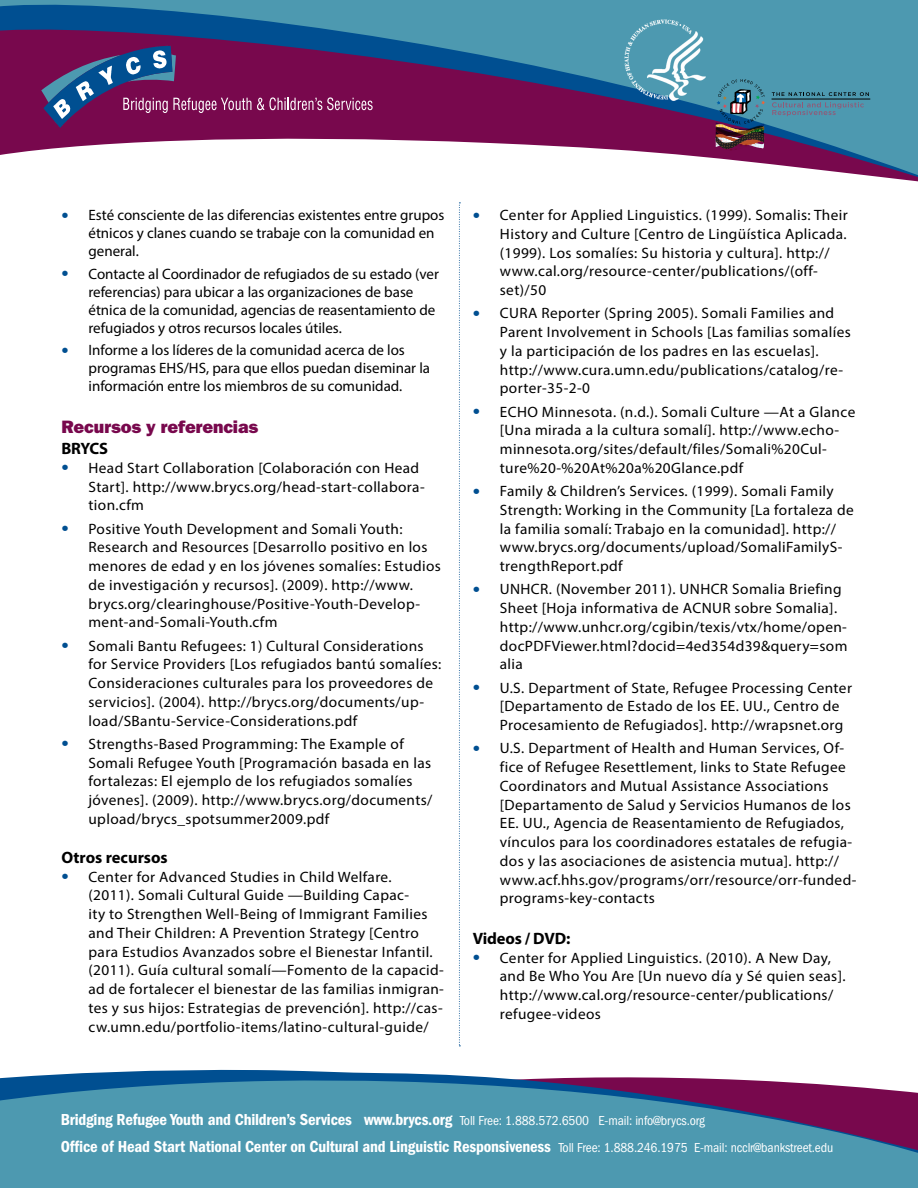
<style>
.page{position:relative;width:918px;height:1188px;background:#fff}
.page>*{position:absolute;margin:0;border:0;box-sizing:border-box;transform-origin:0 0}
.t1{font:18px "ITC Franklin Gothic Std Hvy";letter-spacing:-.01em;color:#fff}
.Para_Header{font:18px "ITC Franklin Gothic Std Hvy";letter-spacing:-.01em;color:#78084d}
.t2{font:16.5px "ITC Franklin Gothic Std Dm Cd";letter-spacing:-.01em;color:#fff}
.Heading_purple_small{font:700 16.5px "Myriad Pro";letter-spacing:-.01em;color:#000}
.t3{font:15px/18.8px "Myriad Pro";letter-spacing:.025em;color:#000}
.t4{font:15px/18px "Myriad Pro";color:#000}
.t5{font:500 15px "ITC Franklin Gothic Std";letter-spacing:.005em;color:#fff}
.s1{font-size:25.5px;color:#004f91}
.s2{font-family:"ITC Franklin Gothic Std";font-stretch:condensed;font-size:13.5px}
</style>
<div class="page">
<svg style="left:0;top:1069px;width:743px;height:11px"></svg>
<svg style="left:0;top:1080px;width:918px;height:108px;background:#4f87a4"></svg>
<svg style="left:459px;top:202px;width:1px;height:845px"></svg>
<svg style="left:0;top:0;width:918px;height:19px;background:#418eab"></svg>
<svg style="left:0;top:19px;width:918px;height:163px"></svg>
<svg style="left:41px;top:46px;width:210px;height:82px;background:#6b2d6a"></svg>
<svg style="left:257px;top:97px;width:116px;height:13px;background:#9c4a7c"></svg>
<svg style="left:772px;top:92px;width:97px;height:4px"></svg>
<hr style="left:772px;top:99px;width:98px;height:1px;background:#000">
<svg style="left:772px;top:102px;width:92px;height:14px"></svg>
<img style="left:716px;top:79px;width:49px;height:71px">
<img style="left:612px;top:12px;width:100px;height:99px;border-radius:50px">
<p class="t4" style="left:89px;top:206px;width:357px;text-indent:-27px"><span class="s1">•</span> Esté consciente de las diferencias existentes entre grupos étnicos y clanes cuando se trabaje con la comunidad en general.</p>
<p class="t4" style="left:89px;top:264px;width:352px;text-indent:-27px"><span class="s1">•</span> Contacte al Coordinador de refugiados de su estado (ver referencias) para ubicar a las organizaciones de base étnica de la comunidad, agencias de reasentamiento de refugiados y otros recursos locales útiles.</p>
<p class="t4" style="left:89px;top:341px;width:343px;text-indent:-27px"><span class="s1">•</span> Informe a los líderes de la comunidad acerca de los programas EHS/HS, para que ellos puedan diseminar la información entre los miembros de su comunidad.</p>
<h2 class="Para_Header" style="left:62px;top:416px;width:198px">Recursos y referencias</h2>
<p class="Heading_purple_small" style="left:62px;top:438px;width:48px">BRYCS</p>
<p class="t3" style="left:89px;top:458px;width:338px;text-indent:-27px"><span class="s1">•</span> Head Start Collaboration [Colaboración con Head<br>Start]. http://www.brycs.org/head-start-collabora&shy;tion.cfm</p>
<p class="t3" style="left:89px;top:519px;width:354px;text-indent:-27px"><span class="s1">•</span> Positive Youth Development and Somali Youth:<br>Research and Resources [Desarrollo positivo en los menores de edad y en los jóvenes somalíes: Estudios de investigación y recursos]. (2009). http://www. brycs.org/clearinghouse/Positive-Youth-Develop&shy;ment-and-Somali-Youth.cfm</p>
<p class="t3" style="left:89px;top:636px;width:354px;text-indent:-27px"><span class="s1">•</span> Somali Bantu Refugees: 1) Cultural Considerations for Service Providers [Los refugiados bantú somalíes:<br>Consideraciones culturales para los proveedores de servicios]. (2004). http://brycs.org/documents/up&shy;load/SBantu-Service-Considerations.pdf</p>
<p class="t3" style="left:89px;top:734px;width:346px;text-indent:-27px"><span class="s1">•</span> Strengths-Based Programming: The Example of Somali Refugee Youth [Programación basada en las fortalezas: El ejemplo de los refugiados somalíes jóvenes]. (2009). http://www.brycs.org/documents/ upload/brycs_spotsummer2009.pdf</p>
<p class="Heading_purple_small" style="left:62px;top:846px;width:108px">Otros recursos</p>
<p class="t3" style="left:89px;top:867px;width:357px;text-indent:-27px"><span class="s1">•</span> Center for Advanced Studies in Child Welfare.<br>(2011). Somali Cultural Guide —Building Capac-<br>ity to Strengthen Well-Being of Immigrant Families and Their Children: A Prevention Strategy [Centro para Estudios Avanzados sobre el Bienestar Infantil. (2011). Guía cultural somalí—Fomento de la capacid&shy;ad de fortalecer el bienestar de las familias inmigran&shy;tes y sus hijos: Estrategias de prevención]. http://cas&shy;cw.umn.edu/portfolio-items/latino-cultural-guide/</p>
<p class="t3" style="left:500px;top:205px;width:349px;text-indent:-27px"><span class="s1">•</span> Center for Applied Linguistics. (1999). Somalis: Their History and Culture [Centro de Lingüística Aplicada. (1999). Los somalíes: Su historia y cultura]. http:// www.cal.org/resource-center/publications/(off&shy;set)/50</p>
<p class="t3" style="left:500px;top:304px;width:353px;text-indent:-27px"><span class="s1">•</span> CURA Reporter (Spring 2005). Somali Families and Parent Involvement in Schools [Las familias somalíes y la participación de los padres en las escuelas]. http://www.cura.umn.edu/publications/catalog/re&shy;porter-35-2-0</p>
<p class="t3" style="left:500px;top:402px;width:357px;text-indent:-27px"><span class="s1">•</span> ECHO Minnesota. (n.d.). Somali Culture —At a Glance [Una mirada a la cultura somalí]. http://www.echo&shy;minnesota.org/sites/default/files/Somali%20Cul&shy;ture%20-%20At%20a%20Glance.pdf</p>
<p class="t3" style="left:500px;top:481px;width:355px;text-indent:-27px"><span class="s1">•</span> Family &amp; Children’s Services. (1999). Somali Family Strength: Working in the Community [La fortaleza de la familia somalí: Trabajo en la comunidad]. http:// www.brycs.org/documents/upload/SomaliFamilyS&shy;trengthReport.pdf</p>
<p class="t3" style="left:500px;top:580px;width:349px;text-indent:-27px"><span class="s1">•</span> UNHCR. (November 2011). UNHCR Somalia Briefing Sheet [Hoja informativa de ACNUR sobre Somalia]. http://www.unhcr.org/cgibin/texis/vtx/home/open&shy;docPDFViewer.html?docid=4ed354d39&amp;query=som alia</p>
<p class="t3" style="left:500px;top:678px;width:354px;text-indent:-27px"><span class="s1">•</span> U.S. Department of State, Refugee Processing Center [Departamento de Estado de los EE. UU., Centro de<br>Procesamiento de Refugiados]. http://wrapsnet.org</p>
<p class="t3" style="left:500px;top:739px;width:358px;text-indent:-27px"><span class="s1">•</span> U.S. Department of Health and Human Services, Of&shy;fice of Refugee Resettlement, links to State Refugee Coordinators and Mutual Assistance Associations [Departamento de Salud y Servicios Humanos de los EE. UU., Agencia de Reasentamiento de Refugiados, vínculos para los coordinadores estatales de refugia&shy;dos y las asociaciones de asistencia mutua]. http:// www.acf.hhs.gov/programs/orr/resource/orr-funded&shy;programs-key-contacts</p>
<p class="Heading_purple_small" style="left:473px;top:927px;width:99px">Videos / DVD:</p>
<p class="t3" style="left:500px;top:948px;width:347px;text-indent:-27px"><span class="s1">•</span> Center for Applied Linguistics. (2010). A New Day, and Be Who You Are [Un nuevo día y Sé quien seas]. http://www.cal.org/resource-center/publications/ refugee-videos</p>
<p class="t2" style="left:61px;top:1110px;width:646px">Bridging Refugee Youth and Children’s Services www.brycs.org <span class="s2">Toll Free: 1.888.572.6500 E-mail: info@brycs.org</span></p>
<p class="t1" style="left:169px;top:1114px;width:164px">Children’s Services</p>
<p class="t5" style="left:162px;top:1137px;width:178px">Toll Free: 1. 888.572.6500</p>
<p class="t1" style="left:493px;top:1114px;width:336px">Cultural and Linguistic Responsiveness</p>
<p class="t5" style="left:575px;top:1137px;width:173px">Toll Free: 1.888.246.1975</p>
<p class="t2" style="left:61px;top:1138px;width:774px">Office of Head Start National Center on Cultural and Linguistic Responsiveness <span class="s2">Toll Free: 1.888.246.1975 E-mail: ncclr@bankstreet.edu</span></p>
</div>
